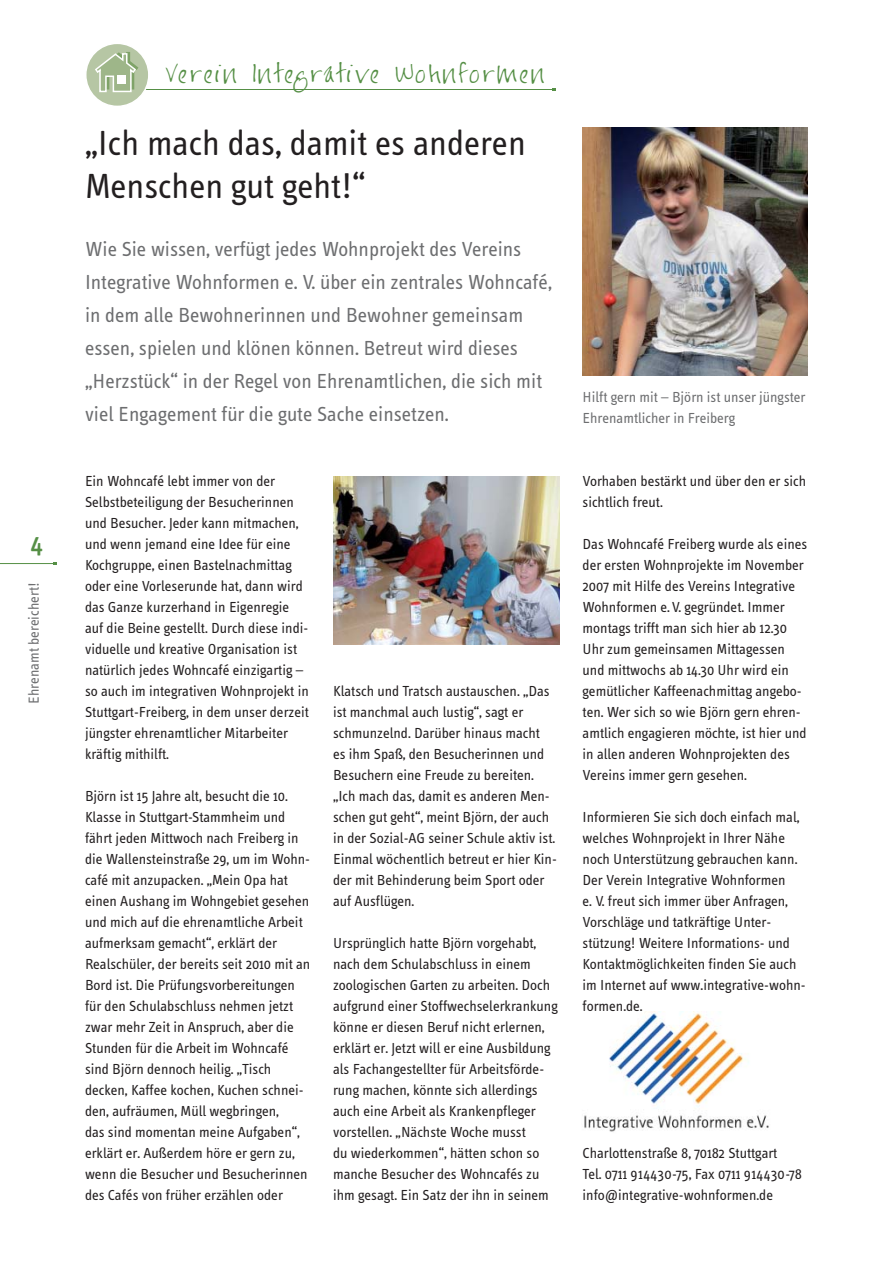
<style>
.page{position:relative;width:893px;height:1263px;background:#fff}
.page>*{position:absolute;margin:0;border:0;box-sizing:border-box;transform-origin:0 0}
.t1{font:36px/43.2px "Info Text";color:#231f20}
.t2{font:500 27px "Info Text";color:#558f45}
.t3{font:21px/33px "Info Text";color:#6d6e70}
.t4{font:21px "FG Jayne Print";letter-spacing:.1em;color:#558f45}
.t5{font:15px/21px "Info Text";color:#231f20}
.t6{font:15px/21px "Info Text";color:#6d6e70}
</style>
<div class="page">
<hr style="left:0;top:563px;width:55px;height:1px;background:#558f45">
<hr style="left:118px;top:89px;width:436px;height:1px;background:#558f45">
<div style="left:86px;top:43px;width:63px;height:63px;background:#b6c6a4;border-radius:50%"></div>
<div style="left:85px;top:43px;width:65px;height:64px;border:2px solid #fff;border-radius:50%"></div>
<svg style="left:94px;top:52px;width:44px;height:41px"></svg>
<div style="left:118px;top:76px;width:8px;height:8px;background:#fff"></div>
<img style="left:584px;top:1011px;width:185px;height:121px">
<svg style="left:333px;top:644px;width:227px;height:1px"></svg>
<img style="left:333px;top:476px;width:227px;height:168px">
<img style="left:582px;top:128px;width:226px;height:248px">
<h2 class="t2" style="left:31px;top:533px;width:14px">4</h2>
<p class="t6" style="left:25px;top:704px;width:123px;rotate:-90deg">Ehrenamt bereichert!</p>
<h3 class="t4" style="left:166px;top:66px;width:380px">Verein Integrative Wohnformen</h3>
<h1 class="t1" style="left:85px;top:124px;width:442px">„Ich mach das, damit es anderen<br>Menschen gut geht!“</h1>
<p class="t3" style="left:85px;top:234px;width:468px">Wie Sie wissen, verfügt jedes Wohnprojekt des Vereins Integrative Wohnformen e. V. über ein zentrales Wohncafé, in dem alle Bewohnerinnen und Bewohner gemeinsam essen, spielen und klönen können. Betreut wird dieses „Herzstück“ in der Regel von Ehrenamtlichen, die sich mit viel Engagement für die gute Sache einsetzen.</p>
<p class="t5" style="left:85px;top:471px;width:225px">Ein Wohncafé lebt immer von der Selbstbeteiligung der Besucherinnen und Besucher. Jeder kann mitmachen, und wenn jemand eine Idee für eine Kochgruppe, einen Bastelnachmittag oder eine Vorleserunde hat, dann wird das Ganze kurzerhand in Eigenregie auf die Beine gestellt. Durch diese indi&shy;viduelle und kreative Organisation ist natürlich jedes Wohncafé einzigartig – so auch im integrativen Wohnprojekt in Stuttgart-Freiberg, in dem unser derzeit jüngster ehrenamtlicher Mitarbeiter kräftig mithilft.</p>
<p class="t5" style="left:85px;top:786px;width:227px">Björn ist 15 Jahre alt, besucht die 10.<br>Klasse in Stuttgart-Stammheim und fährt jeden Mittwoch nach Freiberg in die Wallensteinstraße 29, um im Wohn&shy;café mit anzupacken. „Mein Opa hat einen Aushang im Wohngebiet gesehen und mich auf die ehrenamtliche Arbeit aufmerksam gemacht“, erklärt der Realschüler, der bereits seit 2010 mit an Bord ist. Die Prüfungsvorbereitungen für den Schulabschluss nehmen jetzt zwar mehr Zeit in Anspruch, aber die Stunden für die Arbeit im Wohncafé sind Björn dennoch heilig. „Tisch decken, Kaffee kochen, Kuchen schnei&shy;den, aufräumen, Müll wegbringen,<br>das sind momentan meine Aufgaben“, erklärt er. Außerdem höre er gern zu, wenn die Besucher und Besucherinnen des Cafés von früher erzählen oder</p>
<p class="t5" style="left:333px;top:681px;width:225px">Klatsch und Tratsch austauschen. „Das ist manchmal auch lustig“, sagt er schmunzelnd. Darüber hinaus macht<br>es ihm Spaß, den Besucherinnen und Besuchern eine Freude zu bereiten. „Ich mach das, damit es anderen Men&shy;schen gut geht“, meint Björn, der auch in der Sozial-AG seiner Schule aktiv ist.<br>Einmal wöchentlich betreut er hier Kin&shy;der mit Behinderung beim Sport oder auf Ausflügen.</p>
<p class="t5" style="left:333px;top:933px;width:226px">Ursprünglich hatte Björn vorgehabt, nach dem Schulabschluss in einem zoologischen Garten zu arbeiten. Doch aufgrund einer Stoffwechselerkrankung könne er diesen Beruf nicht erlernen, erklärt er. Jetzt will er eine Ausbildung als Fachangestellter für Arbeitsförde&shy;rung machen, könnte sich allerdings auch eine Arbeit als Krankenpfleger vorstellen. „Nächste Woche musst<br>du wiederkommen“, hätten schon so manche Besucher des Wohncafés zu ihm gesagt. Ein Satz der ihn in seinem</p>
<p class="t6" style="left:582px;top:387px;width:224px">Hilft gern mit – Björn ist unser jüngster<br>Ehrenamtlicher in Freiberg</p>
<p class="t5" style="left:582px;top:471px;width:225px">Vorhaben bestärkt und über den er sich sichtlich freut.</p>
<p class="t5" style="left:582px;top:534px;width:226px">Das Wohncafé Freiberg wurde als eines der ersten Wohnprojekte im November 2007 mit Hilfe des Vereins Integrative Wohnformen e. V. gegründet. Immer montags trifft man sich hier ab 12.30<br>Uhr zum gemeinsamen Mittagessen und mittwochs ab 14.30 Uhr wird ein gemütlicher Kaffeenachmittag angebo&shy;ten. Wer sich so wie Björn gern ehren&shy;amtlich engagieren möchte, ist hier und in allen anderen Wohnprojekten des Vereins immer gern gesehen.</p>
<p class="t5" style="left:582px;top:807px;width:225px">Informieren Sie sich doch einfach mal, welches Wohnprojekt in Ihrer Nähe noch Unterstützung gebrauchen kann.<br>Der Verein Integrative Wohnformen<br>e. V. freut sich immer über Anfragen, Vorschläge und tatkräftige Unter&shy;stützung! Weitere Informations- und Kontaktmöglichkeiten finden Sie auch im Internet auf www.integrative-wohn&shy;formen.de.</p>
<p class="t5" style="left:582px;top:1143px;width:221px">Charlottenstraße 8, 70182 Stuttgart<br>Tel. 0711 914430-75, Fax 0711 914430-78 info@integrative-wohnformen.de</p>
</div>
